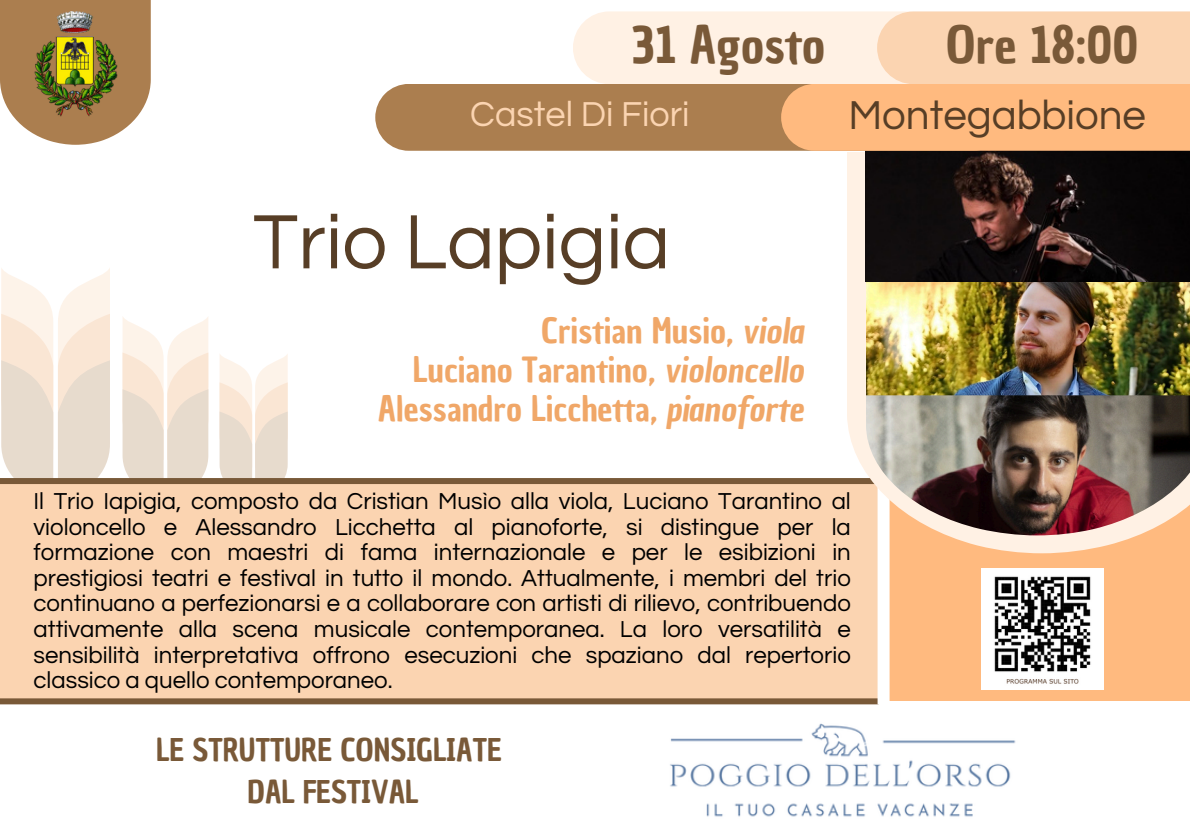
<style>
.page{position:relative;width:1190px;height:839px;background:#fff}
.page>*{position:absolute;margin:0;border:0;box-sizing:border-box;transform-origin:0 0}
.t1{font:80px "Questrial";color:#573e26}
.t2{font:50px "Chau Philomene One";color:#795938}
.t3{font:42px "Questrial";color:#573e26}
.t4{font:36px "Questrial";color:#fbd4b1}
.t5{font:33.8px/39px "Chau Philomene One";color:#f0a768;text-align:right}
.t6{font:30.6px/42px "Chau Philomene One";color:#795938;text-align:center}
.t7{font:24px/25.6px "Questrial";color:#000;text-align:justify}
.s1{font-style:italic}
</style>
<div class="page">
<svg style="left:123px;top:317px;width:85px;height:161px;background:#f2e6da"></svg>
<svg style="left:220px;top:354px;width:68px;height:124px;background:#f3e7db"></svg>
<svg style="left:1px;top:268px;width:109px;height:210px;background:#f2e7da"></svg>
<div style="left:0;top:479px;width:1190px;height:222px;background:#ffba7f"></div>
<div style="left:0;top:482px;width:884px;height:222px;background:#fbd4b1"></div>
<div style="left:0;top:478px;width:956px;height:6px;background:#795938"></div>
<div style="left:0;top:698px;width:879px;height:6px;background:#795938"></div>
<div style="left:878px;top:479px;width:12px;height:225px;background:#fff"></div>
<svg style="left:847px;top:152px;width:291px;height:401px;fill:#fff1e4"></svg>
<img style="left:866px;top:281px;width:324px;height:114px">
<img style="left:866px;top:151px;width:324px;height:130px">
<div style="left:375px;top:84px;width:406px;height:67px;background:#ab7e4f"></div>
<div style="left:573px;top:11px;width:367px;height:73px;background:#fff1e4;border-radius:36px"></div>
<svg style="left:781px;top:11px;width:409px;height:140px;background:#fcca9f"></svg>
<img style="left:866px;top:395px;width:324px;height:140px">
<img style="left:982px;top:568px;width:121px;height:121px">
<svg style="left:0;top:0;width:151px;height:145px"></svg>
<img style="left:34px;top:11px;width:84px;height:105px">
<img style="left:670px;top:723px;width:346px;height:94px">
<h5 class="t2" style="left:631px;top:11px;width:196px">31 Agosto</h5>
<p class="t2" style="left:946px;top:11px;width:194px">Ore 18:00</p>
<p class="t4" style="left:470px;top:96px;width:221px">Castel Di Fiori</p>
<p class="t3" style="left:848px;top:94px;width:299px">Montegabbione</p>
<h1 class="t1" style="left:253px;top:203px;width:419px">Trio Lapigia</h1>
<h4 class="t5" style="left:378px;top:312px;width:428px">Cristian Musio, <span class="s1">viola<br></span>Luciano Tarantino, <span class="s1">violoncello<br></span>Alessandro Licchetta, <span class="s1">pianoforte</span></h4>
<h3 class="t7" style="left:34px;top:489px;width:819px">Il Trio Iapigia, composto da Cristian Musìo alla viola, Luciano Tarantino al violoncello e Alessandro Licchetta al pianoforte, si distingue per la formazione con maestri di fama internazionale e per le esibizioni in prestigiosi teatri e festival in tutto il mondo. Attualmente, i membri del trio continuano a perfezionarsi e a collaborare con artisti di rilievo, contribuendo attivamente alla scena musicale contemporanea. La loro versatilità e sensibilità interpretativa offrono esecuzioni che spaziano dal repertorio classico a quello contemporaneo.</h3>
<p class="t6" style="left:156px;top:729px;width:347px">LE STRUTTURE CONSIGLIATE<br>DAL FESTIVAL</p>
</div>
